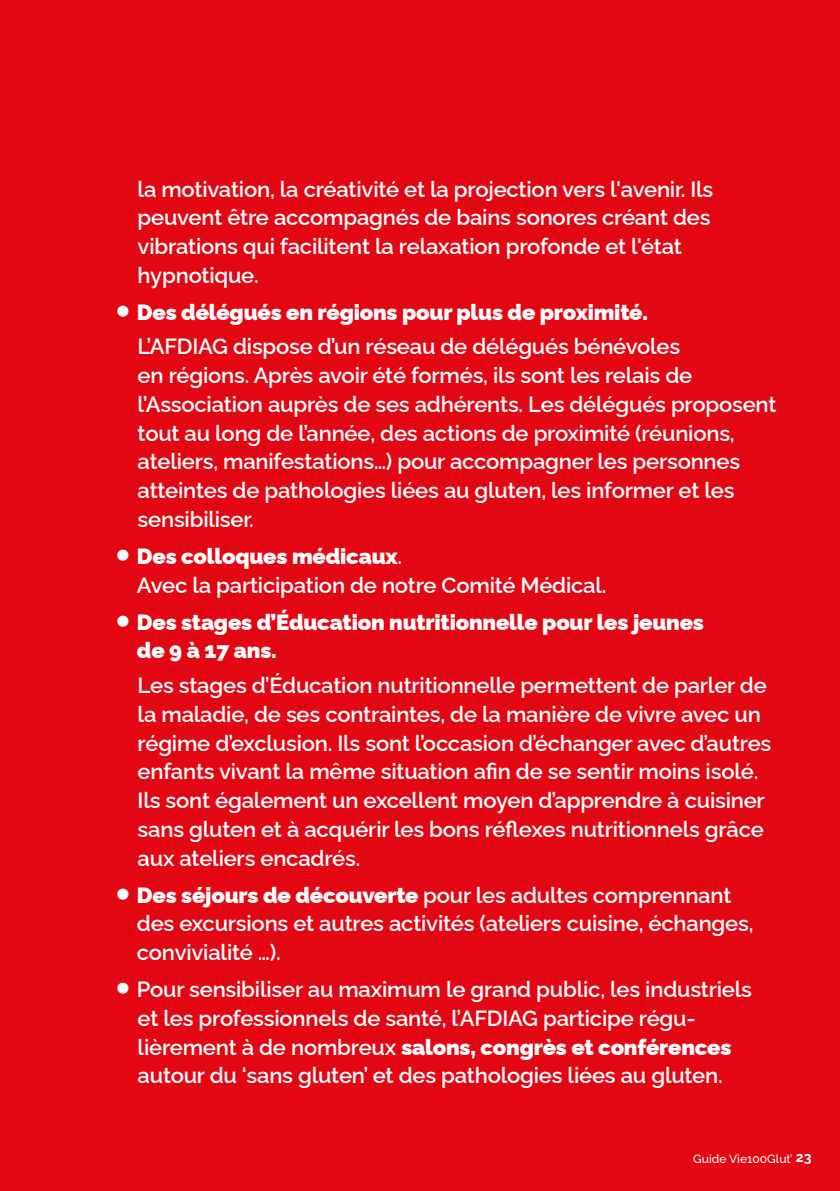
<style>
.page{position:relative;width:840px;height:1191px;background:#fff}
.page>*{position:absolute;margin:0;border:0;box-sizing:border-box;transform-origin:0 0}
.t1{font:600 22px/28.8px "Raleway";letter-spacing:-.01em;color:#fff}
.t2{font:900 22px/28.8px "Raleway";letter-spacing:-.01em;color:#fff}
.t3{font:500 12px "Raleway";color:#fff}
.s1{font-family:"Helvetica Neue";font-weight:700;font-size:26px}
.s2{font-weight:900}
.s3{font-weight:700;font-size:14px}
</style>
<div class="page">
<div style="left:0;top:0;width:839px;height:1191px;background:#e30613"></div>
<p class="t1" style="left:137px;top:172px;width:577px">la motivation, la créativité et la projection vers l'avenir. Ils peuvent être accompagnés de bains sonores créant des vibrations qui facilitent la relaxation profonde et l'état hypnotique.</p>
<p class="t1" style="left:137px;top:292px;width:544px;line-height:34.4px;text-indent:-23px"><span class="s1">●</span> <span class="s2">Des délégués en régions pour plus de proximité.<br></span>L’AFDIAG dispose d’un réseau de délégués bénévoles</p>
<p class="t1" style="left:137px;top:358px;width:640px">en régions. Après avoir été formés, ils sont les relais de l’Association auprès de ses adhérents. Les délégués proposent tout au long de l’année, des actions de proximité (réunions, ateliers, manifestations…) pour accompagner les personnes atteintes de pathologies liées au gluten, les informer et les sensibiliser.</p>
<p class="t1" style="left:137px;top:539px;width:471px;text-indent:-22px"><span class="s1">●</span> <span class="s2">Des colloques médicaux</span>.<br>Avec la participation de notre Comité Médical.</p>
<p class="t2" style="left:137px;top:605px;width:568px;text-indent:-22px"><span class="s1">●</span> Des stages d’Éducation nutritionnelle pour les jeunes de 9 à 17 ans.</p>
<p class="t1" style="left:137px;top:668px;width:635px">Les stages d’Éducation nutritionnelle permettent de parler de la maladie, de ses contraintes, de la manière de vivre avec un régime d’exclusion. Ils sont l’occasion d’échanger avec d’autres enfants vivant la même situation afin de se sentir moins isolé.<br>Ils sont également un excellent moyen d’apprendre à cuisiner sans gluten et à acquérir les bons réflexes nutritionnels grâce aux ateliers encadrés.</p>
<p class="t1" style="left:137px;top:878px;width:617px;text-indent:-22px"><span class="s1">●</span> <span class="s2">Des séjours de découverte</span> pour les adultes comprennant des excursions et autres activités (ateliers cuisine, échanges, convivialité …).</p>
<p class="t1" style="left:137px;top:972px;width:615px;text-indent:-23px"><span class="s1">●</span> Pour sensibiliser au maximum le grand public, les industriels et les professionnels de santé, l’AFDIAG participe régu&shy;lièrement à de nombreux <span class="s2">salons, congrès et conférences </span>autour du ‘sans gluten’ et des pathologies liées au gluten.</p>
<p class="t3" style="left:693px;top:1148px;width:120px">Guide Vie100Glut’ <span class="s3">23</span></p>
</div>
